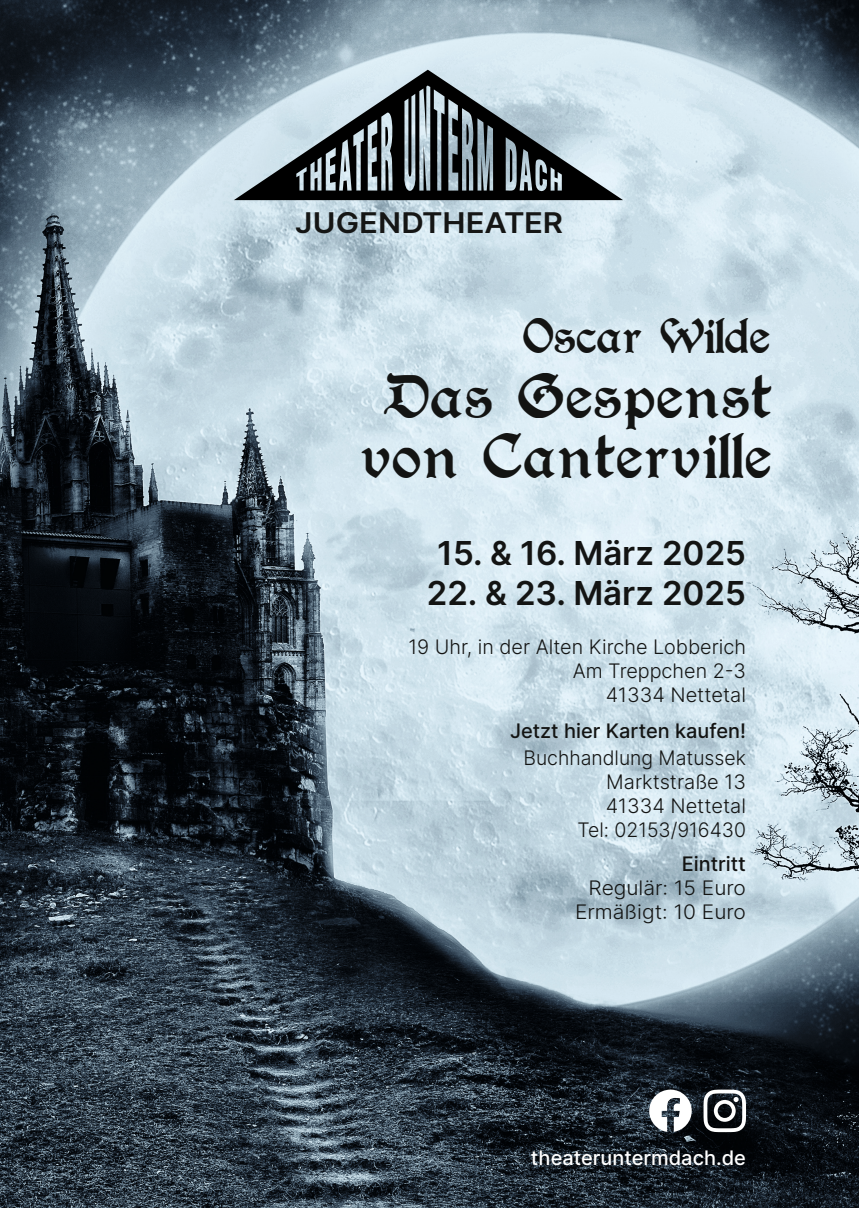
<style>
.page{position:relative;width:859px;height:1208px;background:#fff}
.page>*{position:absolute;margin:0;border:0;box-sizing:border-box;transform-origin:0 0}
.t1{font:45px/60px "Berry Rotunda";letter-spacing:.02em;color:#131413;text-align:center}
.t2{font:35px "Berry Rotunda";color:#131413}
.t3{font:33px "Inter";color:#131413}
.t4{font:600 28.5px "Inter";color:#151615;scale:1.09 1}
.t5{font:300 20px/24px "Inter";color:#131413;text-align:right}
.t6{font:20px "Inter";color:#131413}
.t7{font:300 20px/24px "Inter";color:#131413;text-align:right;scale:1.05 1}
.t8{font:20px "Inter";color:#fff}
</style>
<div class="page">
<img style="left:0;top:0;width:859px;height:1208px">
<svg style="left:234px;top:70px;width:389px;height:130px"></svg>
<svg style="left:649px;top:1089px;width:43px;height:42px"></svg>
<svg style="left:703px;top:1089px;width:43px;height:43px"></svg>
<h3 class="t4" style="left:295px;top:204px;width:247px">JUGENDTHEATER</h3>
<h2 class="t2" style="left:524px;top:320px;width:250px">Oscar Wilde</h2>
<h1 class="t1" style="left:362px;top:372px;width:413px">Das Gespenst von Canterville</h1>
<h3 class="t3" style="left:437px;top:529px;width:310px">15. &amp; 16. März 2025</h3>
<h3 class="t3" style="left:427px;top:568px;width:320px">22. &amp; 23. März 2025</h3>
<p class="t5" style="left:408px;top:634px;width:339px">19 Uhr, in der Alten Kirche Lobberich<br>Am Treppchen 2-3<br>41334 Nettetal</p>
<p class="t6" style="left:510px;top:716px;width:237px">Jetzt hier Karten kaufen!</p>
<p class="t5" style="left:523px;top:745px;width:224px">Buchhandlung Matussek<br>Marktstraße 13<br>41334 Nettetal<br>Tel: 02153/916430</p>
<p class="t6" style="left:682px;top:849px;width:66px">Eintritt</p>
<p class="t7" style="left:575px;top:875px;width:164px">Regulär: 15 Euro<br>Ermäßigt: 10 Euro</p>
<p class="t8" style="left:531px;top:1143px;width:217px">theateruntermdach.de</p>
</div>
